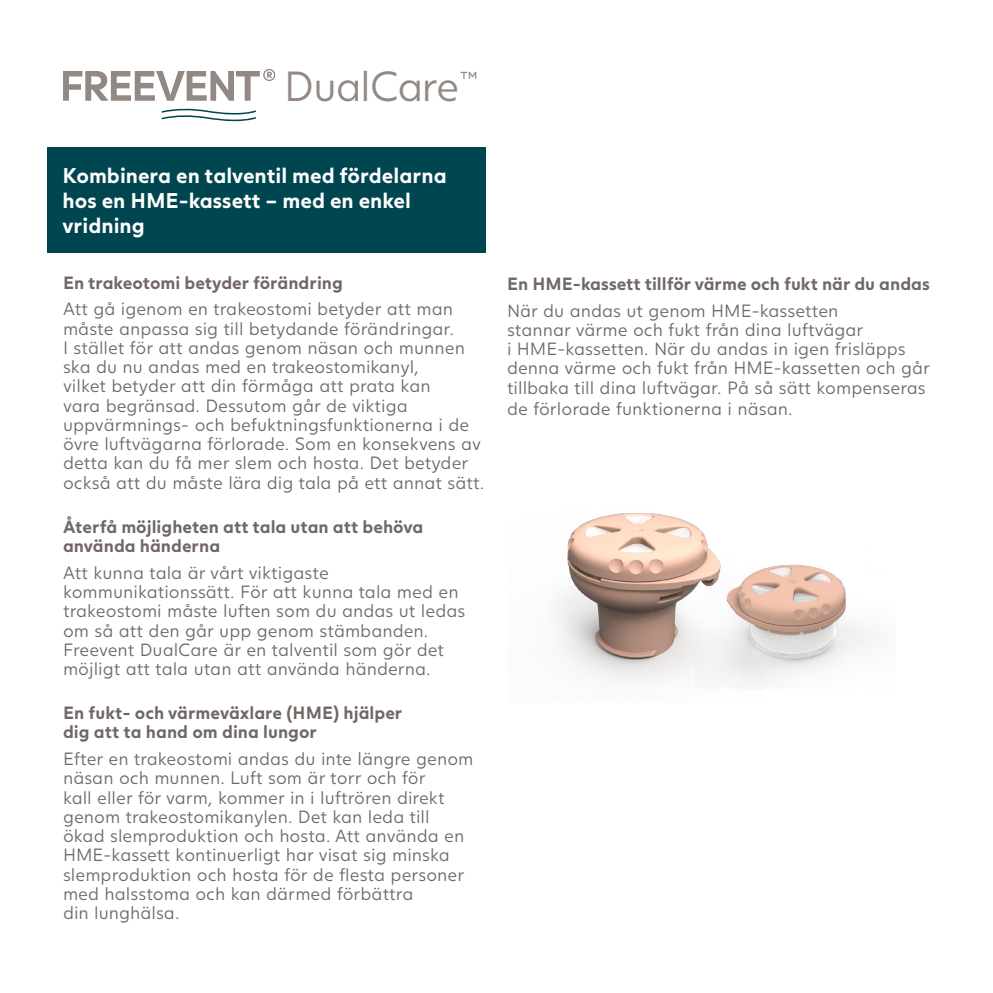
<style>
.page{position:relative;width:993px;height:993px;background:#fff}
.page>*{position:absolute;margin:0;border:0;box-sizing:border-box;transform-origin:0 0}
.t1{font:300 41.48px "Juli Sans";letter-spacing:-.04em;color:#928884}
.t2{font:700 21px/25.2px "Juli Sans";color:#fff}
.bread_09{font:300 17.5px/19.2px "Juli Sans";color:#716865}
.bread_09-2{font:700 17.5px/19.2px "Juli Sans";color:#716865}
</style>
<div class="page">
<img style="left:556px;top:513px;width:152px;height:168px">
<img style="left:694px;top:546px;width:178px;height:139px">
<svg style="left:162px;top:108px;width:94px;height:13px"></svg>
<svg style="left:63px;top:69px;width:212px;height:32px"></svg>
<div style="left:48px;top:147px;width:438px;height:105px;background:#004650"></div>
<p class="t1" style="left:284px;top:62px;width:196px">DualCare<sup>™</sup></p>
<p class="t2" style="left:63px;top:162px;width:385px">Kombinera en talventil med fördelarna hos en HME-kassett – med en enkel vridning</p>
<p class="bread_09-2" style="left:63px;top:272px;width:281px">En trakeotomi betyder förändring</p>
<p class="bread_09" style="left:63px;top:299px;width:422px">Att gå igenom en trakeostomi betyder att man måste anpassa sig till betydande förändringar.<br>I stället för att andas genom näsan och munnen ska du nu andas med en trakeostomikanyl,<br>vilket betyder att din förmåga att prata kan<br>vara begränsad. Dessutom går de viktiga uppvärmnings- och befuktningsfunktionerna i de övre luftvägarna förlorade. Som en konsekvens av detta kan du få mer slem och hosta. Det betyder också att du måste lära dig tala på ett annat sätt.</p>
<p class="bread_09-2" style="left:63px;top:516px;width:361px">Återfå möjligheten att tala utan att behöva använda händerna</p>
<p class="bread_09" style="left:63px;top:562px;width:403px">Att kunna tala är vårt viktigaste kommunikationssätt. För att kunna tala med en trakeostomi måste luften som du andas ut ledas om så att den går upp genom stämbanden.<br>Freevent DualCare är en talventil som gör det möjligt att tala utan att använda händerna.</p>
<p class="bread_09-2" style="left:63px;top:703px;width:341px">En fukt- och värmeväxlare (HME) hjälper dig att ta hand om dina lungor</p>
<p class="bread_09" style="left:63px;top:749px;width:412px">Efter en trakeostomi andas du inte längre genom näsan och munnen. Luft som är torr och för<br>kall eller för varm, kommer in i luftrören direkt genom trakeostomikanylen. Det kan leda till ökad slemproduktion och hosta. Att använda en HME-kassett kontinuerligt har visat sig minska slemproduktion och hosta för de flesta personer med halsstoma och kan därmed förbättra<br>din lunghälsa.</p>
<p class="bread_09-2" style="left:507px;top:274px;width:424px">En HME-kassett tillför värme och fukt när du andas</p>
<p class="bread_09" style="left:507px;top:300px;width:424px">När du andas ut genom HME-kassetten<br>stannar värme och fukt från dina luftvägar<br>i HME-kassetten. När du andas in igen frisläpps denna värme och fukt från HME-kassetten och går tillbaka till dina luftvägar. På så sätt kompenseras</p>
<p class="bread_09" style="left:507px;top:398px;width:287px">de förlorade funktionerna i näsan.</p>
</div>
